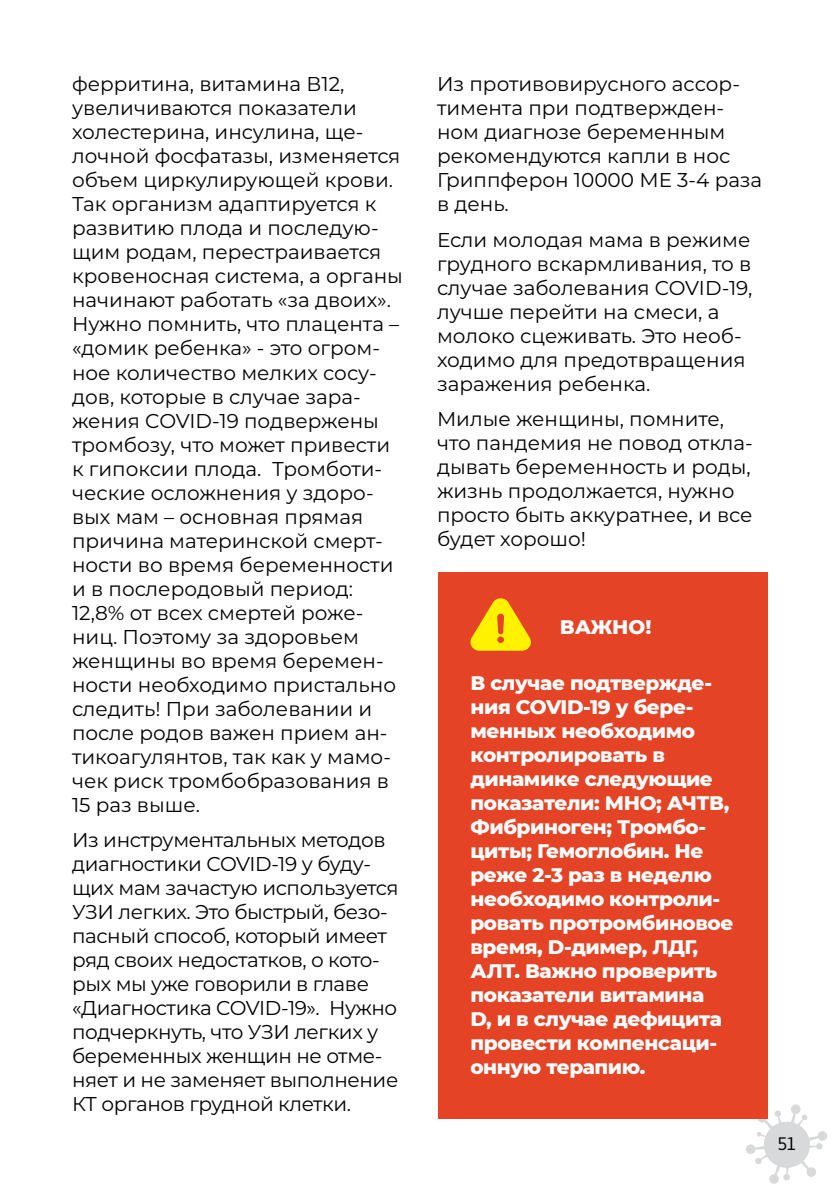
<style>
.page{position:relative;width:840px;height:1191px;background:#fff}
.page>*{position:absolute;margin:0;border:0;box-sizing:border-box;transform-origin:0 0}
.t1{font:20px/24px "Montserrat";color:#000}
.t2{font:800 20px/24px "Montserrat";letter-spacing:-.02em;color:#fff}
.t3{font:20px/24px "Montserrat";letter-spacing:-.02em;color:#000}
.t4{font:18px "Finlandica";color:#000}
</style>
<div class="page">
<svg style="left:746px;top:1104px;width:81px;height:80px"></svg>
<div style="left:438px;top:573px;width:329px;height:546px;background:#e54325"></div>
<svg style="left:470px;top:598px;width:61px;height:53px"></svg>
<p class="t1" style="left:72px;top:72px;width:332px">ферритина, витамина В12, увеличиваются показатели холестерина, инсулина, ще&shy;лочной фосфатазы, изменяется объем циркулирующей крови.<br>Так организм адаптируется к развитию плода и последую&shy;щим родам, перестраивается кровеносная система, а органы начинают работать «за двоих».<br>Нужно помнить, что плацента – «домик ребенка» - это огром&shy;ное количество мелких сосу&shy;дов, которые в случае зара&shy;жения COVID-19 подвержены тромбозу, что может привести к гипоксии плода. Тромботи&shy;ческие осложнения у здоро&shy;вых мам – основная прямая причина материнской смерт&shy;ности во время беременности и в послеродовый период:<br>12,8% от всех смертей роже&shy;ниц. Поэтому за здоровьем женщины во время беремен&shy;ности необходимо пристально следить! При заболевании и после родов важен прием ан&shy;тикоагулянтов, так как у мамо&shy;чек риск тромбобразования в<br>15 раз выше.</p>
<p class="t3" style="left:72px;top:827px;width:328px">Из инструментальных методов диагностики COVID-19 у буду&shy;щих мам зачастую используется<br>УЗИ легких. Это быстрый, безо&shy;пасный способ, который имеет ряд своих недостатков, о кото&shy;рых мы уже говорили в главе «Диагностика COVID-19». Нужно подчеркнуть, что УЗИ легких у беременных женщин не отме&shy;няет и не заменяет выполнение<br>КТ органов грудной клетки.</p>
<p class="t1" style="left:437px;top:72px;width:326px">Из противовирусного ассор&shy;тимента при подтвержден&shy;ном диагнозе беременным рекомендуются капли в нос<br>Гриппферон 10000 МЕ 3-4 раза в день.</p>
<p class="t1" style="left:437px;top:227px;width:317px">Если молодая мама в режиме грудного вскармливания, то в случае заболевания COVID-19, лучше перейти на смеси, а молоко сцеживать. Это необ&shy;ходимо для предотвращения заражения ребенка.</p>
<p class="t1" style="left:437px;top:406px;width:317px">Милые женщины, помните, что пандемия не повод откла&shy;дывать беременность и роды, жизнь продолжается, нужно просто быть аккуратнее, и все будет хорошо!</p>
<p class="t2" style="left:559px;top:613px;width:93px">ВАЖНО!</p>
<p class="t2" style="left:470px;top:669px;width:264px">В случае подтвержде&shy;ния COVID-19 у бере&shy;менных необходимо контролировать в динамике следующие показатели: МНО; АЧТВ,<br>Фибриноген; Тромбо&shy;циты; Гемоглобин. Не реже 2-3 раз в неделю необходимо контроли&shy;ровать протромбиновое время, D-димер, ЛДГ,<br>АЛТ. Важно проверить показатели витамина<br>D, и в случае дефицита провести компенсаци&shy;онную терапию.</p>
<p class="t4" style="left:777px;top:1132px;width:19px">51</p>
</div>
